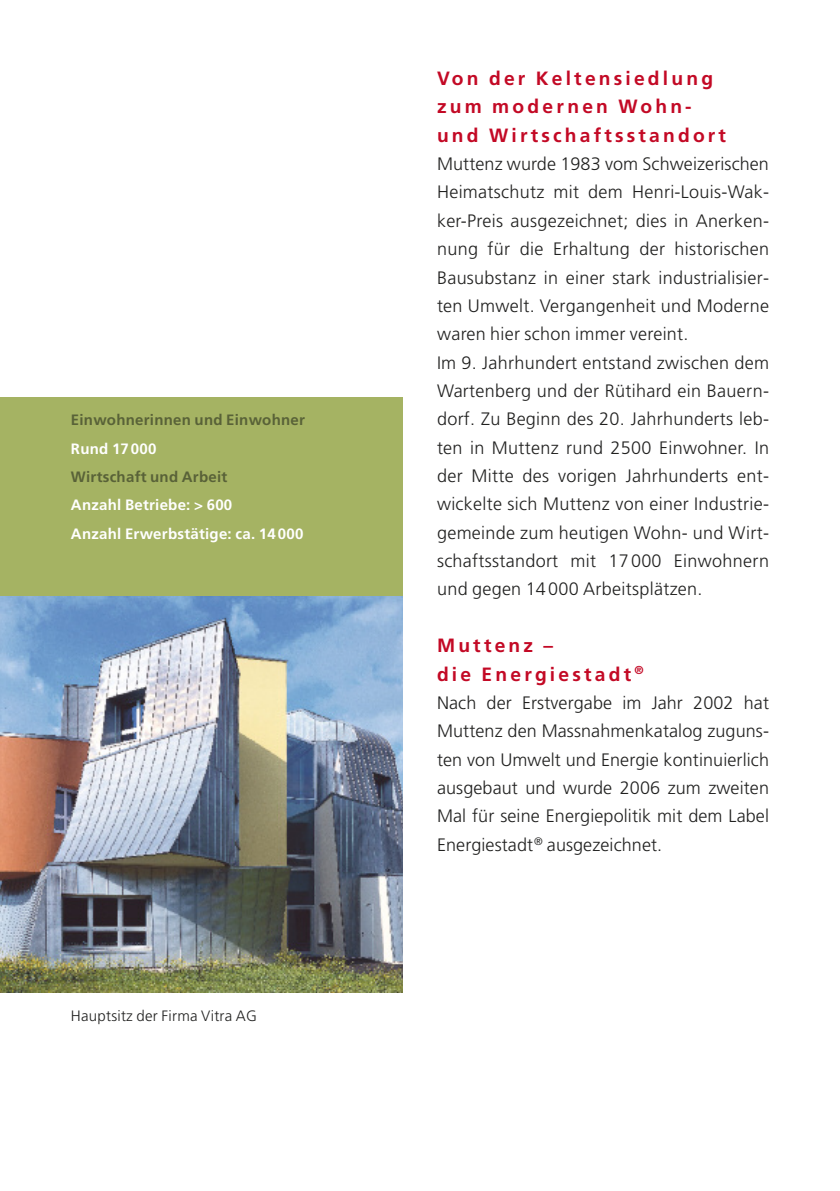
<style>
.page{position:relative;width:840px;height:1191px;background:#fff}
.page>*{position:absolute;margin:0;border:0;box-sizing:border-box;transform-origin:0 0}
.t1{font:700 19.2px/28.4px "Frutiger LT";letter-spacing:.165em;color:#c30925}
.t2{font:300 18px/28.4px "Frutiger LT";letter-spacing:.015em;color:#212120}
.t3{font:700 15px/28.4px "Frutiger LT";letter-spacing:.015em;color:#fff}
.t4{font:700 15px "Frutiger LT";letter-spacing:.015em;color:#596238}
.t5{font:300 15px "Frutiger LT";letter-spacing:.015em;color:#212120}
</style>
<div class="page">
<img style="left:0;top:595px;width:403px;height:397px">
<div style="left:0;top:397px;width:403px;height:198px;background:#a5b363"></div>
<p class="t4" style="left:71px;top:414px;width:235px">Einwohnerinnen und Einwohner</p>
<p class="t3" style="left:71px;top:435px;width:87px">Rund 17000</p>
<p class="t4" style="left:71px;top:471px;width:158px">Wirtschaft und Arbeit</p>
<p class="t3" style="left:71px;top:492px;width:234px">Anzahl Betriebe: &gt; 600<br>Anzahl Erwerbstätige: ca. 14000</p>
<p class="t5" style="left:71px;top:1009px;width:187px">Hauptsitz der Firma Vitra AG</p>
<p class="t1" style="left:437px;top:66px;width:290px">Von der Keltensiedlung zum modernen Wohn&shy;und Wirtschaftsstandort</p>
<p class="t2" style="left:437px;top:151px;width:333px">Muttenz wurde 1983 vom Schweizerischen Heimatschutz mit dem Henri-Louis-Wak&shy;ker-Preis ausgezeichnet; dies in Anerken&shy;nung für die Erhaltung der historischen Bausubstanz in einer stark industrialisier&shy;ten Umwelt. Vergangenheit und Moderne waren hier schon immer vereint.<br>Im 9. Jahrhundert entstand zwischen dem Wartenberg und der Rütihard ein Bauern&shy;dorf. Zu Beginn des 20. Jahrhunderts leb&shy;ten in Muttenz rund 2500 Einwohner. In der Mitte des vorigen Jahrhunderts ent&shy;wickelte sich Muttenz von einer Industrie&shy;gemeinde zum heutigen Wohn- und Wirt&shy;schaftsstandort mit 17000 Einwohnern und gegen 14000 Arbeitsplätzen.</p>
<p class="t1" style="left:437px;top:633px;width:208px">Muttenz –<br>die Energiestadt <sup>®</sup></p>
<p class="t2" style="left:437px;top:690px;width:333px;text-align:justify">Nach der Erstvergabe im Jahr 2002 hat Muttenz den Massnahmenkatalog zuguns&shy;ten von Umwelt und Energie kontinuierlich ausgebaut und wurde 2006 zum zweiten Mal für seine Energiepolitik mit dem Label Energiestadt<sup>®</sup> ausgezeichnet.</p>
</div>
